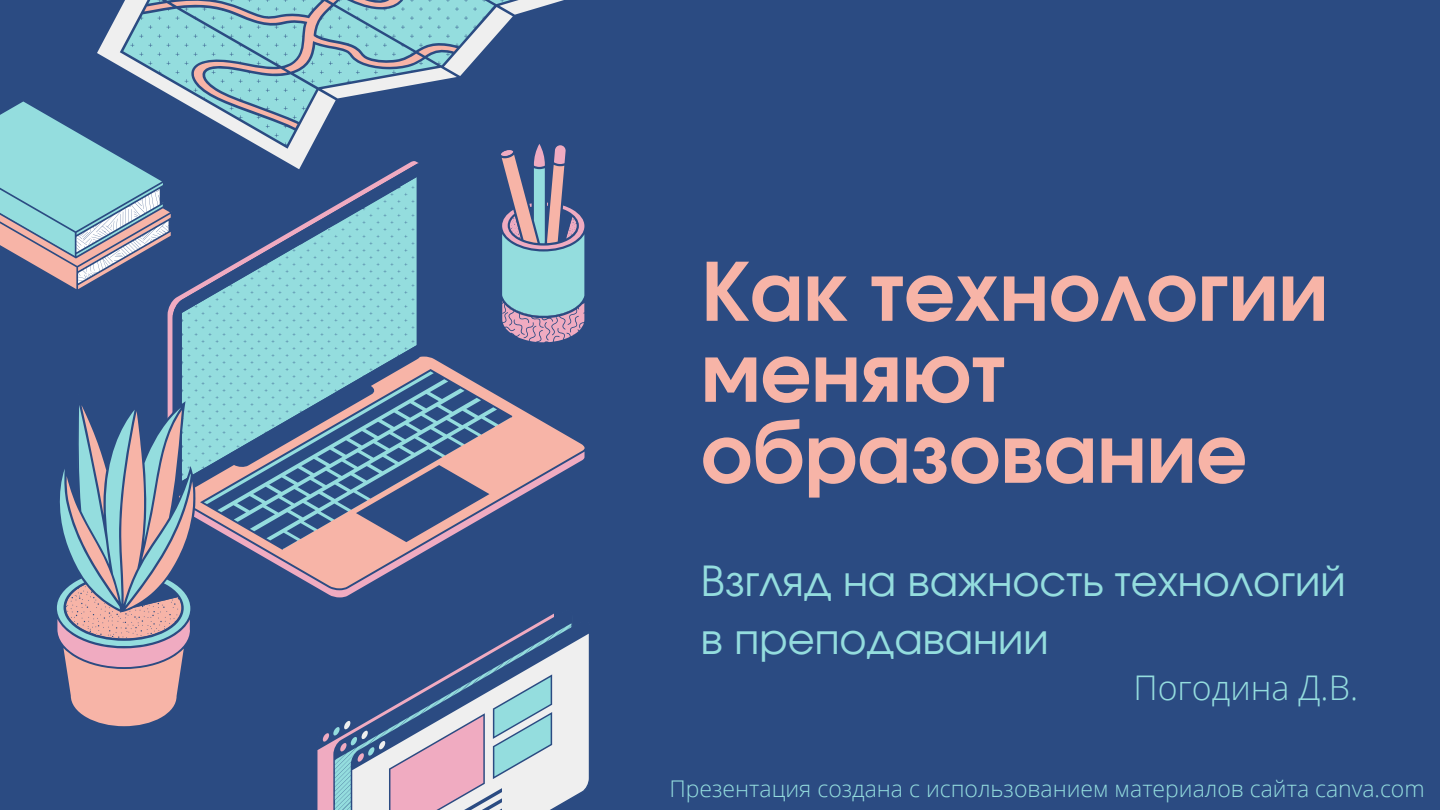
<style>
.page{position:relative;width:1440px;height:810px;background:#2b4b82}
.page>*{position:absolute;margin:0;border:0;box-sizing:border-box;transform-origin:0 0}
.t1{font:700 80px/81px "Evolventa";color:#f7b4a7}
.t2{font:41.5px/57.8px "Evolventa";color:#94ddde}
.t3{font:300 34px "Open Sans";color:#94ddde}
.t4{font:300 23px "Open Sans";color:#94ddde}
</style>
<div class="page">
<svg style="left:97px;top:0;width:467px;height:159px"></svg>
<svg style="left:496px;top:141px;width:70px;height:18px"></svg>
<svg style="left:167px;top:159px;width:418px;height:439px"></svg>
<svg style="left:0;top:100px;width:172px;height:192px"></svg>
<svg style="left:195px;top:394px;width:3px;height:204px"></svg>
<svg style="left:56px;top:394px;width:139px;height:333px"></svg>
<svg style="left:317px;top:739px;width:6px;height:71px"></svg>
<svg style="left:323px;top:620px;width:266px;height:190px"></svg>
<h1 class="t1" style="left:701px;top:256px;width:629px">Как технологии меняют образование</h1>
<h2 class="t2" style="left:701px;top:555px;width:646px">Взгляд на важность технологий в преподавании</h2>
<h3 class="t3" style="left:1133px;top:664px;width:226px">Погодина Д.В.</h3>
<p class="t4" style="left:670px;top:772px;width:757px">Презентация создана с использованием материалов сайта canva.com</p>
</div>
